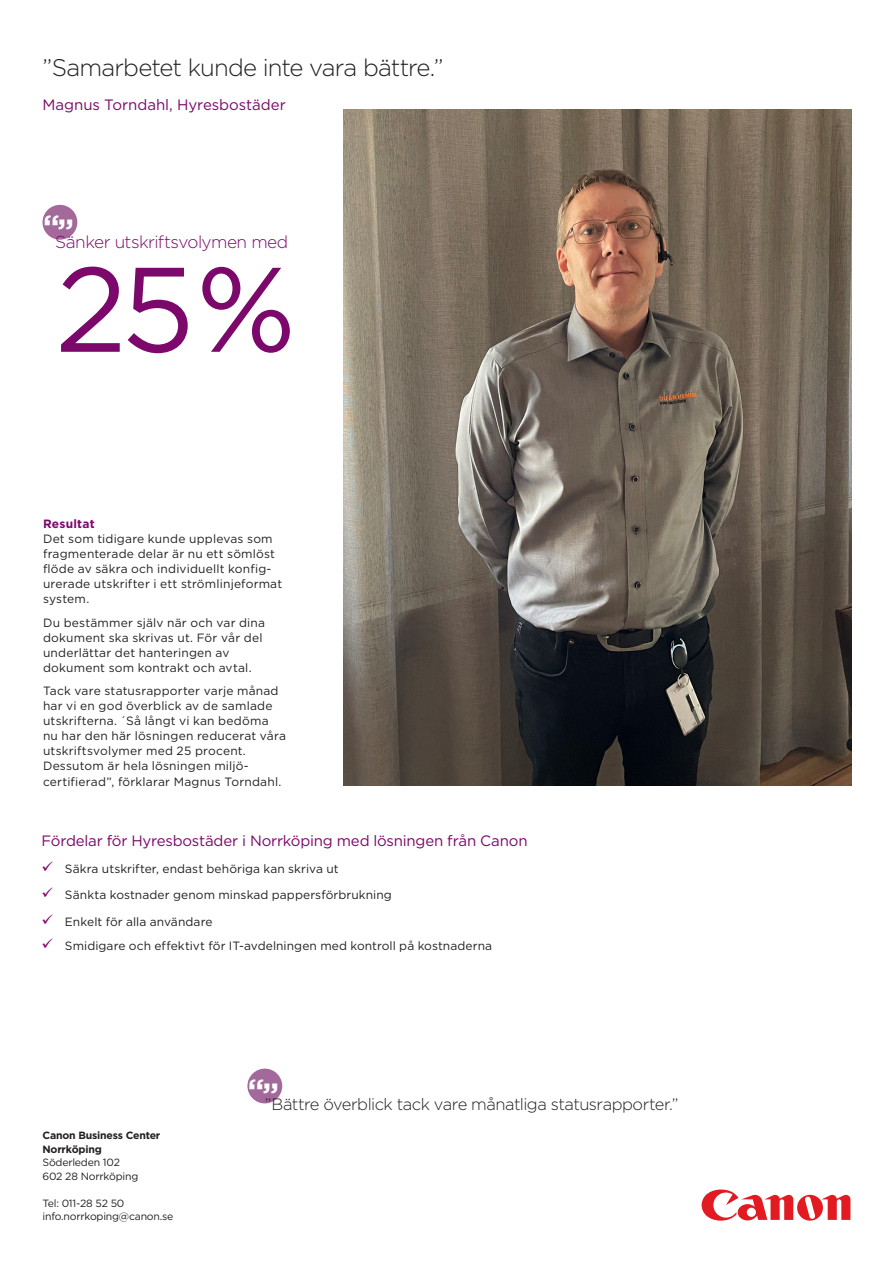
<style>
.page{position:relative;width:893px;height:1263px;background:#fff}
.page>*{position:absolute;margin:0;border:0;box-sizing:border-box;transform-origin:0 0}
.G_-_Body_Copy{font:120px "Gotham";color:#7b086a}
.t1{font:700 30.75px "Gotham";color:#fff}
.G_-_Body_Copy-2{font:300 24px "Gotham";letter-spacing:-.035em;color:#231f20}
.G_-_Body_Copy-3{font:300 17.25px "Gotham";letter-spacing:-.03em;color:#7b086a}
.Heading{font:300 16.5px "Gotham";letter-spacing:-.03em;color:#231f20}
.Sub_Heading{font:15px "Gotham";letter-spacing:-.015em;color:#7b086a}
.G_-_Body_Copy-4{font:15px "Gotham";letter-spacing:-.005em;color:#7b086a}
.Sub_Heading-2{font:12px/15px "Gotham";letter-spacing:.015em;color:#231f20}
.t2{font:700 10.5px/13.5px "Gotham";letter-spacing:-.02em;color:#231f20}
.t3{font:10.5px/13.5px "Gotham";letter-spacing:-.02em;color:#231f20}
.s1{font-weight:700;color:#7b086a}
.s2{color:#7b086a}
.s3{font-weight:400}
</style>
<div class="page">
<div style="left:43px;top:205px;width:34px;height:35px;background:#a2699a;border-radius:50%"></div>
<svg style="left:702px;top:1189px;width:148px;height:31px"></svg>
<img style="left:343px;top:110px;width:509px;height:675px">
<div style="left:247px;top:1068px;width:35px;height:35px;background:#a2699a;border-radius:50%"></div>
<p class="G_-_Body_Copy-2" style="left:43px;top:55px;width:402px">”Samarbetet kunde inte vara bättre.”</p>
<p class="G_-_Body_Copy-4" style="left:43px;top:96px;width:245px">Magnus Torndahl, Hyresbostäder</p>
<p class="t1" style="left:43px;top:211px;width:32px">“”</p>
<p class="G_-_Body_Copy-3" style="left:55px;top:233px;width:235px">Sänker utskriftsvolymen med</p>
<p class="G_-_Body_Copy" style="left:55px;top:243px;width:242px">25%</p>
<p class="Sub_Heading-2" style="left:43px;top:516px;width:241px"><span class="s1">Resultat<br></span>Det som tidigare kunde upplevas som fragmenterade delar är nu ett sömlöst flöde av säkra och individuellt konfig&shy;urerade utskrifter i ett strömlinjeformat system.</p>
<p class="Sub_Heading-2" style="left:43px;top:615px;width:224px">Du bestämmer själv när och var dina dokument ska skrivas ut. För vår del underlättar det hanteringen av dokument som kontrakt och avtal.</p>
<p class="Sub_Heading-2" style="left:43px;top:683px;width:245px">Tack vare statusrapporter varje månad har vi en god överblick av de samlade utskrifterna. ´Så långt vi kan bedöma nu har den här lösningen reducerat våra utskriftsvolymer med 25 procent.<br>Dessutom är hela lösningen miljö&shy;certifierad”, förklarar Magnus Torndahl.</p>
<p class="Sub_Heading" style="left:41px;top:832px;width:488px">Fördelar för Hyresbostäder i Norrköping med lösningen från Canon</p>
<p class="Sub_Heading-2" style="left:41px;top:861px;width:299px"><span class="s2">✓</span> Säkra utskrifter, endast behöriga kan skriva ut</p>
<p class="Sub_Heading-2" style="left:41px;top:887px;width:352px"><span class="s2">✓</span> Sänkta kostnader genom minskad pappersförbrukning</p>
<p class="Sub_Heading-2" style="left:41px;top:914px;width:173px"><span class="s2">✓</span> Enkelt för alla användare</p>
<p class="Sub_Heading-2" style="left:41px;top:938px;width:452px"><span class="s2">✓</span> Smidigare och effektivt för IT-avdelningen med kontroll på kostnaderna</p>
<p class="t2" style="left:43px;top:1129px;width:119px">Canon Business Center<br>Norrköping<br><span class="s3">Söderleden 102<br>602 28 Norrköping</span></p>
<p class="t3" style="left:43px;top:1196px;width:132px">Tel: 011-28 52 50 info.norrkoping@canon.se</p>
<p class="t1" style="left:248px;top:1074px;width:32px">“”</p>
<p class="Heading" style="left:265px;top:1095px;width:415px">”Bättre överblick tack vare månatliga statusrapporter.”</p>
</div>
